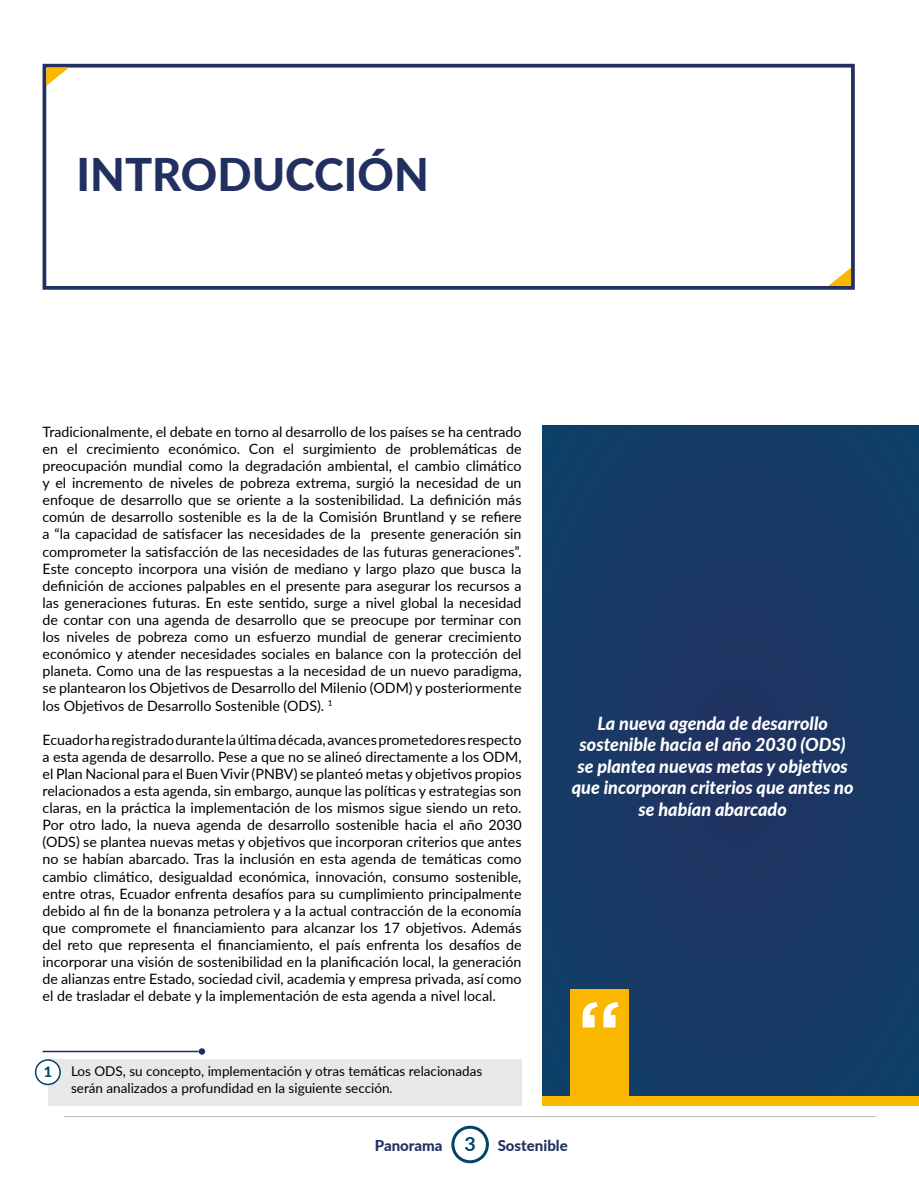
<style>
.page{position:relative;width:919px;height:1191px;background:#fff}
.page>*{position:absolute;margin:0;border:0;box-sizing:border-box;transform-origin:0 0}
.t1{font:500 90px "Gotham";color:#fff}
.t2{font:800 45px "Lato";color:#213060}
.t3{font:italic 800 18px/21.6px "Lato";color:#fff;text-align:center}
.t4{font:800 15px "Lato";color:#213060}
.t5{font:14.25px/17.1px "Lato";color:#000;text-align:justify}
.t6{font:800 14.25px "Lato";color:#00446a}
.t7{font:13.5px/16.2px "Lato";color:#000}
.s1{font-weight:700;font-size:19.5px;color:#00446a}
</style>
<div class="page">
<div style="left:451px;top:1125px;width:38px;height:38px;border:3px solid #00446a;border-radius:50%"></div>
<hr style="left:64px;top:1116px;width:812px;height:1px;background:#bcbcbc">
<div style="left:43px;top:64px;width:811px;height:226px;border:4px solid #213060"></div>
<div style="left:543px;top:425px;width:375px;height:671px;background:#183a65"></div>
<div style="left:48px;top:1059px;width:473px;height:47px;background:#e8e8e8"></div>
<hr style="left:43px;top:1050px;width:156px;height:2px;background:#213060">
<div style="left:36px;top:1060px;width:24px;height:24px;background:#fff;border-radius:50%"></div>
<div style="left:35px;top:1059px;width:26px;height:26px;border:2px solid #00446a;border-radius:50%"></div>
<div style="left:543px;top:1096px;width:375px;height:10px;background:#fab700"></div>
<svg style="left:828px;top:268px;width:23px;height:18px"></svg>
<div style="left:570px;top:989px;width:58px;height:117px;background:#fab700"></div>
<svg style="left:46px;top:67px;width:23px;height:19px"></svg>
<svg style="left:199px;top:1048px;width:6px;height:6px"></svg>
<h2 class="t2" style="left:77px;top:141px;width:354px">INTRODUCCIÓN</h2>
<p class="t5" style="left:43px;top:422px;width:480px">Tradicionalmente, el debate en torno al desarrollo de los países se ha centrado en el crecimiento económico. Con el surgimiento de problemáticas de preocupación mundial como la degradación ambiental, el cambio climático y el incremento de niveles de pobreza extrema, surgió la necesidad de un enfoque de desarrollo que se oriente a la sostenibilidad. La definición más común de desarrollo sostenible es la de la Comisión Bruntland y se refiere a “la capacidad de satisfacer las necesidades de la presente generación sin comprometer la satisfacción de las necesidades de las futuras generaciones”.<br>Este concepto incorpora una visión de mediano y largo plazo que busca la definición de acciones palpables en el presente para asegurar los recursos a las generaciones futuras. En este sentido, surge a nivel global la necesidad de contar con una agenda de desarrollo que se preocupe por terminar con los niveles de pobreza como un esfuerzo mundial de generar crecimiento económico y atender necesidades sociales en balance con la protección del planeta. Como una de las respuestas a la necesidad de un nuevo paradigma, se plantearon los Objetivos de Desarrollo del Milenio (ODM) y posteriormente los Objetivos de Desarrollo Sostenible (ODS). <sup>1</sup></p>
<p class="t5" style="left:43px;top:730px;width:480px">Ecuador ha registrado durante la última década, avances prometedores respecto a esta agenda de desarrollo. Pese a que no se alineó directamente a los ODM, el Plan Nacional para el Buen Vivir (PNBV) se planteó metas y objetivos propios relacionados a esta agenda, sin embargo, aunque las políticas y estrategias son claras, en la práctica la implementación de los mismos sigue siendo un reto.<br>Por otro lado, la nueva agenda de desarrollo sostenible hacia el año 2030 (ODS) se plantea nuevas metas y objetivos que incorporan criterios que antes no se habían abarcado. Tras la inclusión en esta agenda de temáticas como cambio climático, desigualdad económica, innovación, consumo sostenible, entre otras, Ecuador enfrenta desafíos para su cumplimiento principalmente debido al fin de la bonanza petrolera y a la actual contracción de la economía que compromete el financiamiento para alcanzar los 17 objetivos. Además del reto que representa el financiamiento, el país enfrenta los desafíos de incorporar una visión de sostenibilidad en la planificación local, la generación de alianzas entre Estado, sociedad civil, academia y empresa privada, así como el de trasladar el debate y la implementación de esta agenda a nivel local.</p>
<p class="t6" style="left:44px;top:1061px;width:10px">1</p>
<p class="t7" style="left:71px;top:1062px;width:413px">Los ODS, su concepto, implementación y otras temáticas relacionadas serán analizados a profundidad en la siguiente sección.</p>
<p class="t3" style="left:571px;top:711px;width:283px">La nueva agenda de desarrollo sostenible hacia el año 2030 (ODS) se plantea nuevas metas y objetivos que incorporan criterios que antes no se habían abarcado</p>
<h1 class="t1" style="left:577px;top:982px;width:47px">“</h1>
<p class="t4" style="left:375px;top:1134px;width:194px">Panorama <span class="s1">3</span> Sostenible</p>
</div>
